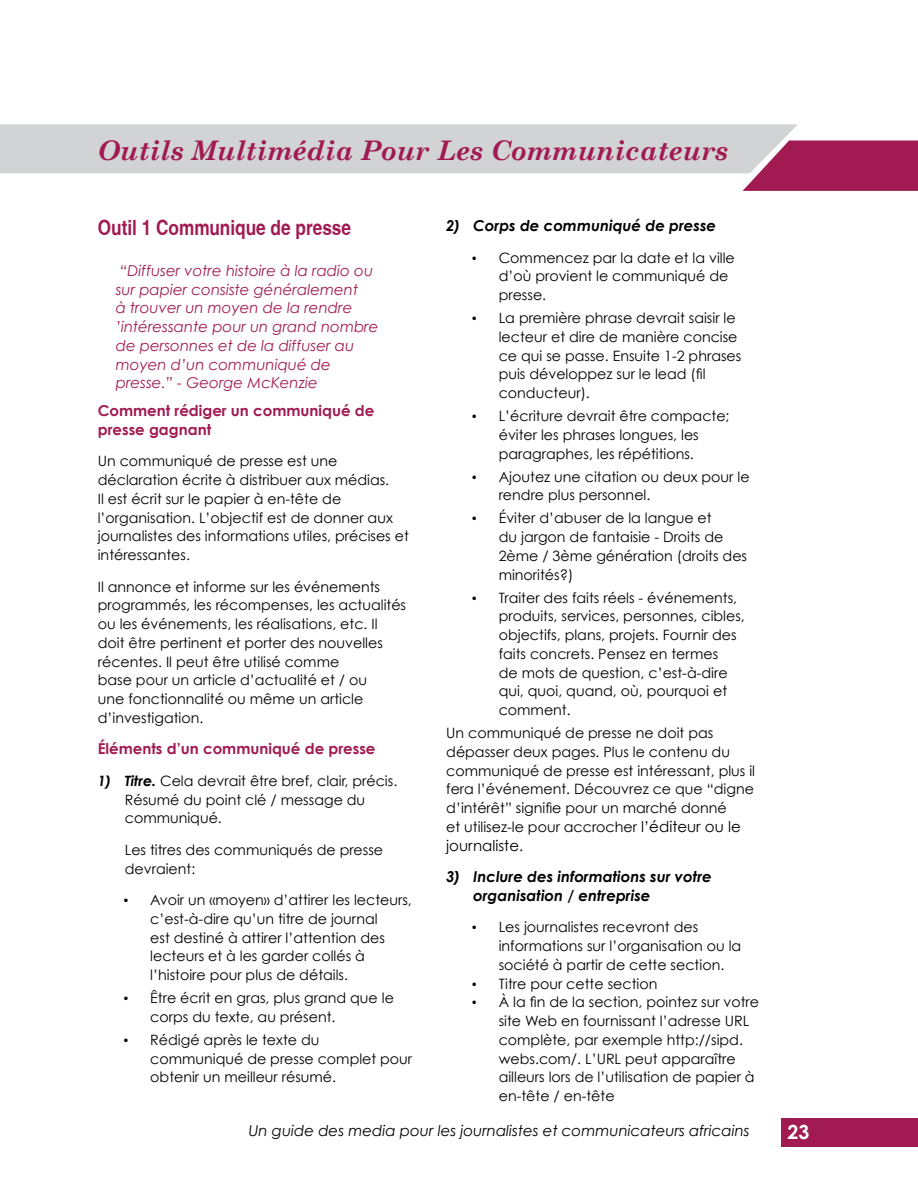
<style>
.page{position:relative;width:918px;height:1188px;background:#fff}
.page>*{position:absolute;margin:0;border:0;box-sizing:border-box;transform-origin:0 0}
.t1{font:italic 700 27px "Century Schoolbook";color:#a11a52}
.t2{font:700 condensed 21px "Helvetica";color:#a11a52}
.t3{font:700 19.5px "Century Gothic";color:#fff}
.t4{font:italic 15px/18.8px "Century Gothic";color:#a11a52}
.t5{font:italic 700 15px/18.8px "Century Gothic";color:#000}
.t6{font:700 15px/18.8px "Century Gothic";color:#a11a52}
.t7{font:italic 15px "Century Gothic";color:#000}
.t8{font:15px "Century Gothic";color:#000}
.t9{font:14.25px/18.8px "Century Gothic";color:#000}
.s1{font-weight:700;font-style:italic}
.s2{font-family:"Times New Roman"}
.s3{font-size:15px}
</style>
<div class="page">
<svg style="left:0;top:124px;width:918px;height:67px"></svg>
<div style="left:782px;top:1118px;width:136px;height:29px;background:#a11a52"></div>
<h1 class="t1" style="left:98px;top:133px;width:632px">Outils Multimédia Pour Les Communicateurs</h1>
<h2 class="t2" style="left:98px;top:215px;width:255px">Outil 1 Communique de presse</h2>
<p class="t4" style="left:116px;top:261px;width:264px">“Diffuser votre histoire à la radio ou sur papier consiste généralement<br>à trouver un moyen de la rendre ’intéressante pour un grand nombre de personnes et de la diffuser au moyen d’un communiqué de presse.” - George McKenzie</p>
<p class="t6" style="left:98px;top:401px;width:278px">Comment rédiger un communiqué de presse gagnant</p>
<p class="t9" style="left:98px;top:452px;width:313px">Un communiqué de presse est une déclaration écrite à distribuer aux médias.<br>Il est écrit sur le papier à en-tête de l’organisation. L’objectif est de donner aux journalistes des informations utiles, précises et intéressantes.</p>
<p class="t9" style="left:98px;top:577px;width:310px">Il annonce et informe sur les événements programmés, les récompenses, les actualités ou les événements, les réalisations, etc. Il doit être pertinent et porter des nouvelles récentes. Il peut être utilisé comme<br>base pour un article d’actualité et / ou<br>une fonctionnalité ou même un article d’investigation.</p>
<p class="t6" style="left:98px;top:739px;width:279px">Éléments d’un communiqué de presse</p>
<p class="t9" style="left:125px;top:771px;width:274px;text-indent:-27px"><span class="s1">1) Titre.</span> Cela devrait être bref, clair, précis.<br>Résumé du point clé / message du communiqué.</p>
<p class="t9" style="left:125px;top:840px;width:260px">Les titres des communiqués de presse devraient:</p>
<p class="t9" style="left:150px;top:890px;width:263px;text-indent:-27px"><span class="s2">•</span> Avoir un «moyen» d’attirer les lecteurs, c’est-à-dire qu’un titre de journal<br>est destiné à attirer l’attention des lecteurs et à les garder collés à l’histoire pour plus de détails.</p>
<p class="t9" style="left:150px;top:988px;width:245px;text-indent:-27px"><span class="s2">•</span> Être écrit en gras, plus grand que le corps du texte, au présent.</p>
<p class="t9" style="left:150px;top:1030px;width:263px;text-indent:-27px"><span class="s2">•</span> Rédigé après le texte du communiqué de presse complet pour obtenir un meilleur résumé.</p>
<p class="t5" style="left:446px;top:216px;width:271px">2) Corps de communiqué de presse</p>
<p class="t9" style="left:499px;top:248px;width:238px;text-indent:-27px"><span class="s2">•</span> Commencez par la date et la ville d’où provient le communiqué de presse.</p>
<p class="t9" style="left:499px;top:308px;width:244px;text-indent:-27px"><span class="s2">•</span> La première phrase devrait saisir le lecteur et dire de manière concise ce qui se passe. Ensuite 1-2 phrases puis développez sur le lead (fil conducteur).</p>
<p class="t9" style="left:499px;top:406px;width:232px;text-indent:-27px"><span class="s2">•</span> L’écriture devrait être compacte; éviter les phrases longues, les paragraphes, les répétitions.</p>
<p class="t9" style="left:499px;top:467px;width:252px;text-indent:-27px"><span class="s2">•</span> Ajoutez une citation ou deux pour le rendre plus personnel.</p>
<p class="t9" style="left:499px;top:509px;width:250px;text-indent:-27px"><span class="s2">•</span> Éviter d’abuser de la langue et<br>du jargon de fantaisie - Droits de<br>2ème / 3ème génération (droits des minorités?)</p>
<p class="t9" style="left:499px;top:588px;width:248px;text-indent:-27px"><span class="s2">•</span> Traiter des faits réels - événements, produits, services, personnes, cibles, objectifs, plans, projets. Fournir des faits concrets. Pensez en termes<br>de mots de question, c’est-à-dire qui, quoi, quand, où, pourquoi et comment.</p>
<p class="t9" style="left:446px;top:723px;width:310px">Un communiqué de presse ne doit pas dépasser deux pages. Plus le contenu du communiqué de presse est intéressant, plus il fera l’événement. Découvrez ce que “digne d’intérêt” signifie pour un marché donné<br>et utilisez-le pour accrocher <span class="s3">l’éditeur ou le</span></p>
<p class="t8" style="left:446px;top:836px;width:79px">journaliste.</p>
<p class="t5" style="left:473px;top:867px;width:240px;text-indent:-27px">3) Inclure des informations sur votre organisation / entreprise</p>
<p class="t9" style="left:499px;top:918px;width:244px;text-indent:-27px"><span class="s2">•</span> Les journalistes recevront des informations sur l’organisation ou la société à partir de cette section.</p>
<p class="t9" style="left:472px;top:974px;width:187px"><span class="s2">•</span> Titre pour cette section</p>
<p class="t9" style="left:499px;top:993px;width:262px;text-indent:-27px"><span class="s2">•</span> À la fin de la section, pointez sur votre site Web en fournissant l’adresse URL complète, par exemple http://sipd. webs.com/. L’URL peut apparaître ailleurs lors de l’utilisation de papier à en-tête / en-tête</p>
<p class="t7" style="left:249px;top:1121px;width:502px">Un guide des media pour les journalistes et communicateurs africains</p>
<h3 class="t3" style="left:787px;top:1120px;width:23px">23</h3>
</div>
